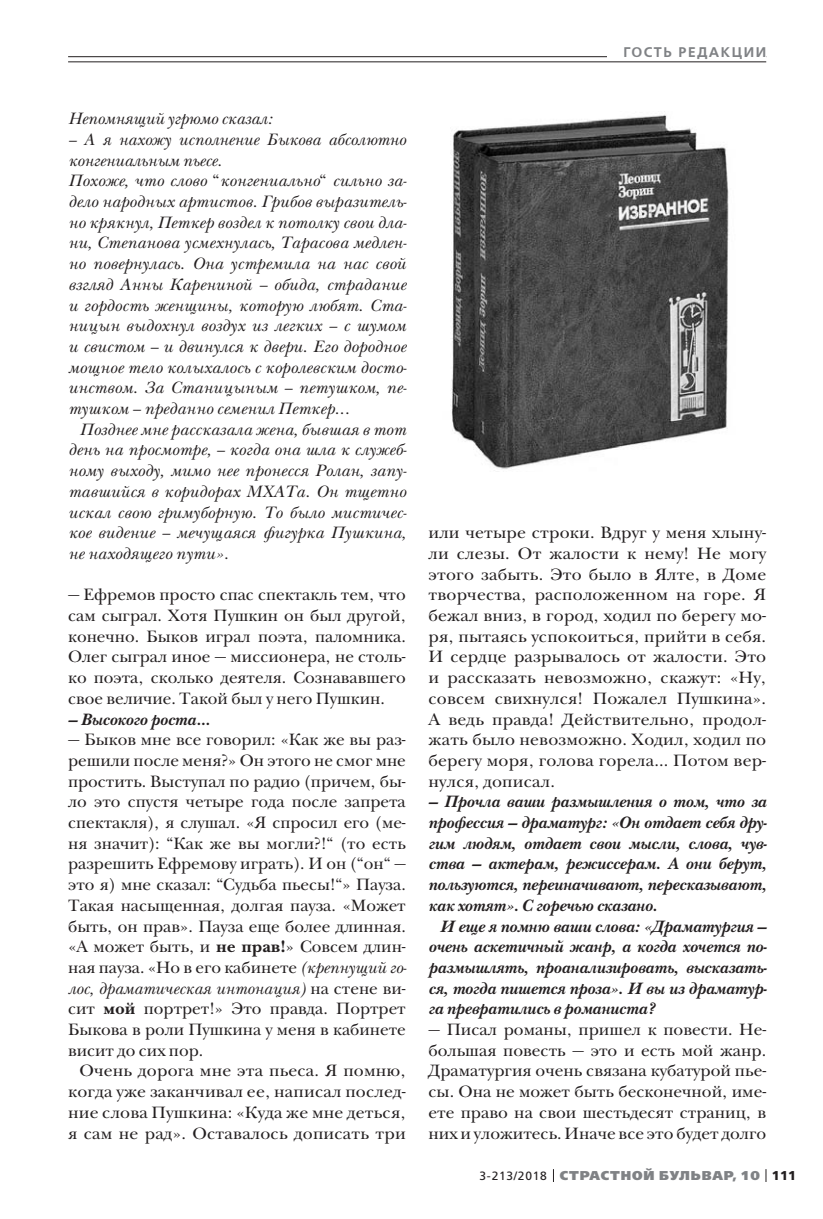
<style>
.page{position:relative;width:823px;height:1219px;background:#fff}
.page>*{position:absolute;margin:0;border:0;box-sizing:border-box;transform-origin:0 0}
.t1{font:17px/20.6px "New Baskerville ITC";color:#231f20;text-align:justify}
.t2{font:italic 17px/20.6px "New Baskerville ITC";letter-spacing:.01em;color:#231f20}
.t3{font:italic 700 17px/20.6px "New Baskerville ITC";color:#231f20;text-align:justify}
.t4{font:600 14px "Free Set";letter-spacing:.11em;color:#808285}
.t5{font:800 12.8px "Free Set";letter-spacing:.07em;color:#808285}
.s1{font-style:normal}
.s2{font-weight:700}
.s3{font-style:italic}
.s4{font-weight:400;font-size:12px;color:#231f20}
.s5{font-weight:700;color:#231f20}
</style>
<div class="page">
<svg style="left:765px;top:1169px;width:1px;height:13px"></svg>
<hr style="left:68px;top:56px;width:697px;height:1px;background:#231f20">
<div style="left:607px;top:41px;width:158px;height:21px;background:#fff"></div>
<hr style="left:68px;top:62px;width:697px;height:1px;background:#231f20">
<img style="left:451px;top:111px;width:278px;height:360px">
<p class="t4" style="left:623px;top:45px;width:144px">ГОСТЬ РЕДАКЦИИ</p>
<p class="t2" style="left:68px;top:110px;width:205px">Непомнящий угрюмо сказал:</p>
<p class="t2" style="left:68px;top:131px;width:340px">— А я нахожу исполнение Быкова абсолютно конгениальным пьесе.<br>Похоже, что слово <span class="s1">“</span>конгениально<span class="s1">“</span> сильно за&shy;дело народных артистов. Грибов выразитель&shy;но крякнул, Петкер воздел к потолку свои дла&shy;ни, Степанова усмехнулась, Тарасова медлен&shy;но повернулась. Она устремила на нас свой взгляд Анны Карениной — обида, страдание и гордость женщины, которую любят. Ста&shy;ницын выдохнул воздух из легких — с шумом и свистом — и двинулся к двери. Его дородное мощное тело колыхалось с королевским досто&shy;инством. За Станицыным — петушком, пе&shy;тушком — преданно семенил Петкер...</p>
<p class="t2" style="left:68px;top:420px;width:340px;text-align:justify;text-indent:11px">Позднее мне рассказала жена, бывшая в тот день на просмотре, — когда она шла к служеб&shy;ному выходу, мимо нее пронесся Ролан, запу&shy;тавшийся в коридорах МХАТа. Он тщетно искал свою гримуборную. То было мистичес&shy;кое видение — мечущаяся фигурка Пушкина, не находящего пути».</p>
<p class="t1" style="left:68px;top:586px;width:339px">— Ефремов просто спас спектакль тем, что сам сыграл. Хотя Пушкин он был другой, конечно. Быков играл поэта, паломника.<br>Олег сыграл иное — миссионера, не столь&shy;ко поэта, сколько деятеля. Сознававшего свое величие. Такой был у него Пушкин.</p>
<p class="t3" style="left:68px;top:710px;width:144px">— Высокого роста…</p>
<p class="t1" style="left:68px;top:731px;width:340px">— Быков мне все говорил: «Как же вы раз&shy;решили после меня?» Он этого не смог мне простить. Выступал по радио (причем, бы&shy;ло это спустя четыре года после запрета спектакля), я слушал. «Я спросил его (ме&shy;ня значит): “Как же вы могли?!“ (то есть разрешить Ефремову играть). И он (“он“ — это я) мне сказал: “Судьба пьесы!“» Пауза.<br>Такая насыщенная, долгая пауза. «Может быть, он прав». Пауза еще более длинная. «А может быть, и <span class="s2">не прав!</span>» Совсем длин&shy;ная пауза. «Но в его кабинете <span class="s3">(крепнущий го&shy;лос, драматическая интонация)</span> на стене ви&shy;сит <span class="s2">мой</span> портрет!» Это правда. Портрет Быкова в роли Пушкина у меня в кабинете висит до сих пор.</p>
<p class="t1" style="left:68px;top:1062px;width:339px;text-indent:11px">Очень дорога мне эта пьеса. Я помню, когда уже заканчивал ее, написал послед&shy;ние слова Пушкина: «Куда же мне деться, я сам не рад». Оставалось дописать три</p>
<p class="t1" style="left:428px;top:524px;width:339px">или четыре строки. Вдруг у меня хлыну&shy;ли слезы. От жалости к нему! Не могу этого забыть. Это было в Ялте, в Доме творчества, расположенном на горе. Я бежал вниз, в город, ходил по берегу мо&shy;ря, пытаясь успокоиться, прийти в себя.<br>И сердце разрывалось от жалости. Это и рассказать невозможно, скажут: «Ну, совсем свихнулся! Пожалел Пушкина».<br>А ведь правда! Действительно, продол&shy;жать было невозможно. Ходил, ходил по берегу моря, голова горела... Потом вер&shy;нулся, дописал.</p>
<p class="t3" style="left:428px;top:793px;width:340px">— Прочла ваши размышления о том, что за профессия — драматург: «Он отдает себя дру&shy;гим людям, отдает свои мысли, слова, чув&shy;ства — актерам, режиссерам. А они берут, пользуются, переиначивают, пересказывают, как хотят». С горечью сказано.</p>
<p class="t3" style="left:428px;top:917px;width:340px;text-indent:11px">И еще я помню ваши слова: «Драматургия — очень аскетичный жанр, а когда хочется по&shy;размышлять, проанализировать, высказать&shy;ся, тогда пишется проза». И вы из драматур&shy;га превратились в романиста?</p>
<p class="t1" style="left:428px;top:1021px;width:339px">— Писал романы, пришел к повести. Не&shy;большая повесть — это и есть мой жанр.<br>Драматургия очень связана кубатурой пье&shy;сы. Она не может быть бесконечной, име&shy;ете право на свои шестьдесят страниц, в них и уложитесь. Иначе все это будет долго</p>
<p class="t5" style="left:479px;top:1169px;width:318px"><span class="s4">3-213/2018</span> СТРАСТНОЙ БУЛЬВАР, 10 <span class="s5">111</span></p>
</div>
